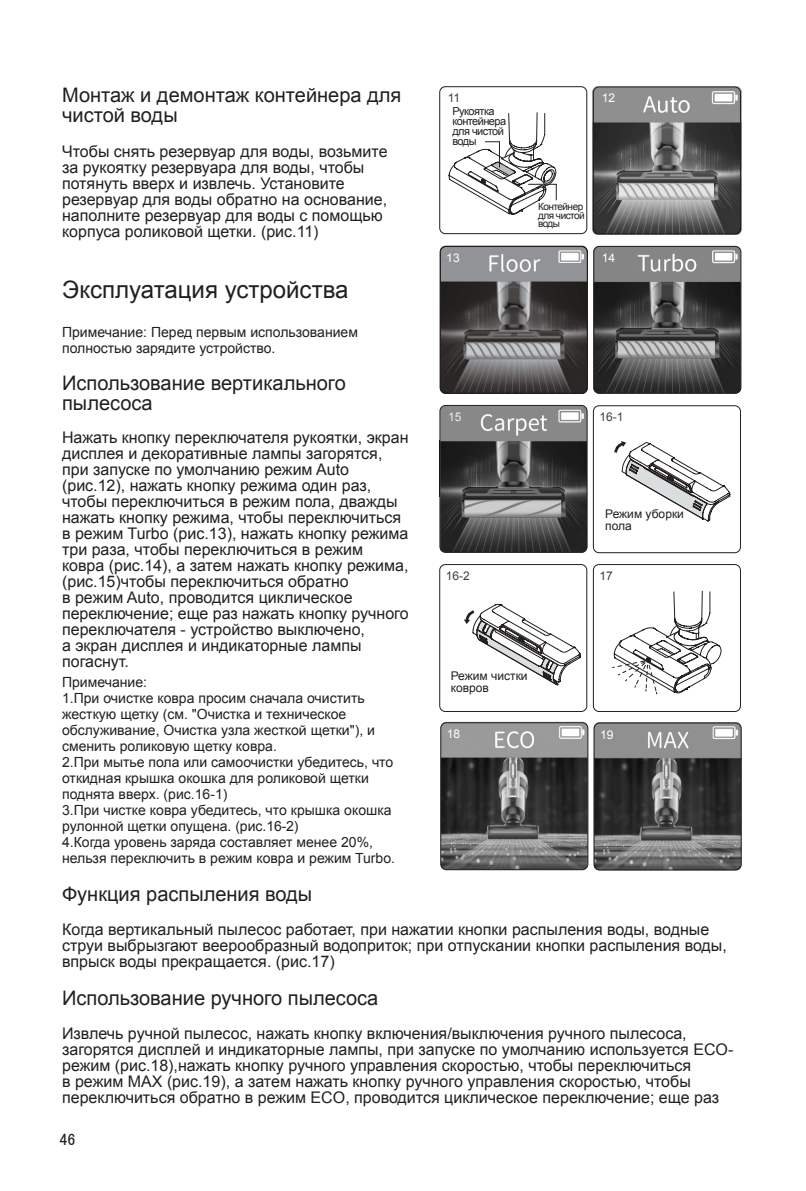
<style>
.page{position:relative;width:806px;height:1191px;background:#fff}
.page>*{position:absolute;margin:0;border:0;box-sizing:border-box;transform-origin:0 0}
.t1{font:24px "Arial";color:#231f20}
.t2{font:20px/20px "Arial";color:#231f20}
.t3{font:16px/16px "Arial";color:#231f20}
.t4{font:16px "Sim Hei";color:#231f20}
.t5{font:14px/16px "Arial";color:#231f20}
.t6{font:12px/12px "Arial";color:#231f20}
.t7{font:12px "Arial";color:#3e3e3f}
.t8{font:12px "Arial";color:#fff}
.t9{font:12px "Arial";color:#e9eaeb}
.t10{font:11px "Arial";letter-spacing:-.05em;color:#231f20}
.t11{font:10px "Arial";letter-spacing:-.05em;color:#231f20}
</style>
<div class="page">
<div style="left:592px;top:405px;width:148px;height:148px;border:1px solid #231f20;border-radius:6px"></div>
<img style="left:593px;top:245px;width:149px;height:149px">
<div style="left:593px;top:246px;width:147px;height:147px;border:1px solid #231f20;border-radius:6px"></div>
<img style="left:441px;top:404px;width:147px;height:149px">
<svg style="left:441px;top:405px;width:146px;height:36px;background:#949494"></svg>
<img style="left:537px;top:441px;width:47px;height:55px">
<div style="left:439px;top:405px;width:148px;height:147px;border:1px solid #231f20;border-radius:6px"></div>
<img style="left:594px;top:722px;width:148px;height:149px">
<div style="left:593px;top:723px;width:148px;height:147px;border:1px solid #231f20;border-radius:6px"></div>
<img style="left:441px;top:722px;width:148px;height:149px">
<div style="left:440px;top:722px;width:147px;height:148px;border:1px solid #231f20;border-radius:6px"></div>
<img style="left:439px;top:245px;width:148px;height:148px">
<div style="left:440px;top:246px;width:147px;height:147px;border:1px solid #231f20;border-radius:6px"></div>
<img style="left:592px;top:86px;width:148px;height:148px">
<div style="left:592px;top:87px;width:148px;height:147px;border:1px solid #231f20;border-radius:6px"></div>
<div style="left:439px;top:86px;width:147px;height:148px;border:1px solid #231f20;border-radius:6px"></div>
<svg style="left:464px;top:604px;width:116px;height:81px"></svg>
<svg style="left:614px;top:441px;width:116px;height:81px"></svg>
<svg style="left:612px;top:591px;width:108px;height:103px"></svg>
<svg style="left:448px;top:112px;width:108px;height:103px"></svg>
<div style="left:439px;top:564px;width:147px;height:147px;border:1px solid #231f20;border-radius:6px"></div>
<div style="left:592px;top:564px;width:148px;height:147px;border:1px solid #231f20;border-radius:6px"></div>
<p class="t2" style="left:62px;top:85px;width:340px">Монтаж и демонтаж контейнера для чистой воды</p>
<p class="t3" style="left:62px;top:143px;width:327px">Чтобы снять резервуар для воды, возьмите за рукоятку резервуара для воды, чтобы потянуть вверх и извлечь. Установите резервуар для воды обратно на основание, наполните резервуар для воды с помощью корпуса роликовой щетки. (рис.11)</p>
<p class="t1" style="left:62px;top:273px;width:288px">Эксплуатация устройства</p>
<p class="t5" style="left:62px;top:324px;width:297px">Примечание: Перед первым использованием полностью зарядите устройство.</p>
<p class="t2" style="left:62px;top:373px;width:285px">Использование вертикального пылесоса</p>
<p class="t3" style="left:62px;top:429px;width:348px">Нажать кнопку переключателя рукоятки, экран дисплея и декоративные лампы загорятся, при запуске по умолчанию режим Auto (рис.12), нажать кнопку режима один раз, чтобы переключиться в режим пола, дважды нажать кнопку режима, чтобы переключиться в режим Turbo (рис.13), нажать кнопку режима три раза, чтобы переключиться в режим ковра (рис.14), а затем нажать кнопку режима, (рис.15)чтобы переключиться обратно<br>в режим Auto, проводится циклическое переключение; еще раз нажать кнопку ручного переключателя - устройство выключено,<br>а экран дисплея и индикаторные лампы погаснут.</p>
<p class="t5" style="left:62px;top:674px;width:86px">Примечание:</p>
<p class="t5" style="left:62px;top:690px;width:314px">1.При очистке ковра просим сначала очистить жесткую щетку (см. "Очистка и техническое обслуживание, Очистка узла жесткой щетки"), и сменить роликовую щетку ковра.</p>
<p class="t5" style="left:62px;top:754px;width:332px">2.При мытье пола или самоочистки убедитесь, что откидная крышка окошка для роликовой щетки поднята вверх. (рис.16-1)</p>
<p class="t5" style="left:62px;top:802px;width:331px">3.При чистке ковра убедитесь, что крышка окошка рулонной щетки опущена. (рис.16-2)</p>
<p class="t5" style="left:62px;top:834px;width:334px">4.Когда уровень заряда составляет менее 20%, нельзя переключить в режим ковра и режим Turbo.</p>
<p class="t2" style="left:62px;top:883px;width:251px">Функция распыления воды</p>
<p class="t3" style="left:62px;top:921px;width:666px">Когда вертикальный пылесос работает, при нажатии кнопки распыления воды, водные струи выбрызгают веерообразный водоприток; при отпускании кнопки распыления воды, впрыск воды прекращается. (рис.17)</p>
<p class="t2" style="left:62px;top:987px;width:317px">Использование ручного пылесоса</p>
<p class="t3" style="left:62px;top:1025px;width:672px">Извлечь ручной пылесос, нажать кнопку включения/выключения ручного пылесоса, загорятся дисплей и индикаторные лампы, при запуске по умолчанию используется ECO&shy;режим (рис.18),нажать кнопку ручного управления скоростью, чтобы переключиться<br>в режим MAX (рис.19), а затем нажать кнопку ручного управления скоростью, чтобы переключиться обратно в режим ECO, проводится циклическое переключение; еще раз</p>
<p class="t7" style="left:447px;top:90px;width:14px">11</p>
<p class="t8" style="left:601px;top:90px;width:15px">12</p>
<p class="t10" style="left:452px;top:104px;width:44px">Рукоятка</p>
<p class="t10" style="left:452px;top:114px;width:55px">контейнера</p>
<p class="t10" style="left:452px;top:124px;width:53px">для чистой</p>
<p class="t10" style="left:452px;top:134px;width:26px">воды</p>
<p class="t11" style="left:537px;top:200px;width:47px">Контейнер</p>
<p class="t11" style="left:537px;top:208px;width:48px">для чистой</p>
<p class="t11" style="left:537px;top:217px;width:24px">воды</p>
<p class="t8" style="left:601px;top:250px;width:15px">14</p>
<p class="t8" style="left:446px;top:250px;width:15px">13</p>
<p class="t9" style="left:448px;top:409px;width:15px">15</p>
<p class="t7" style="left:599px;top:409px;width:26px">16-1</p>
<p class="t6" style="left:605px;top:508px;width:80px">Режим уборки пола</p>
<p class="t7" style="left:445px;top:568px;width:26px">16-2</p>
<p class="t7" style="left:599px;top:568px;width:15px">17</p>
<p class="t6" style="left:450px;top:669px;width:78px">Режим чистки ковров</p>
<p class="t8" style="left:446px;top:726px;width:15px">18</p>
<p class="t8" style="left:599px;top:726px;width:15px">19</p>
<p class="t4" style="left:60px;top:1131px;width:18px">46</p>
</div>
